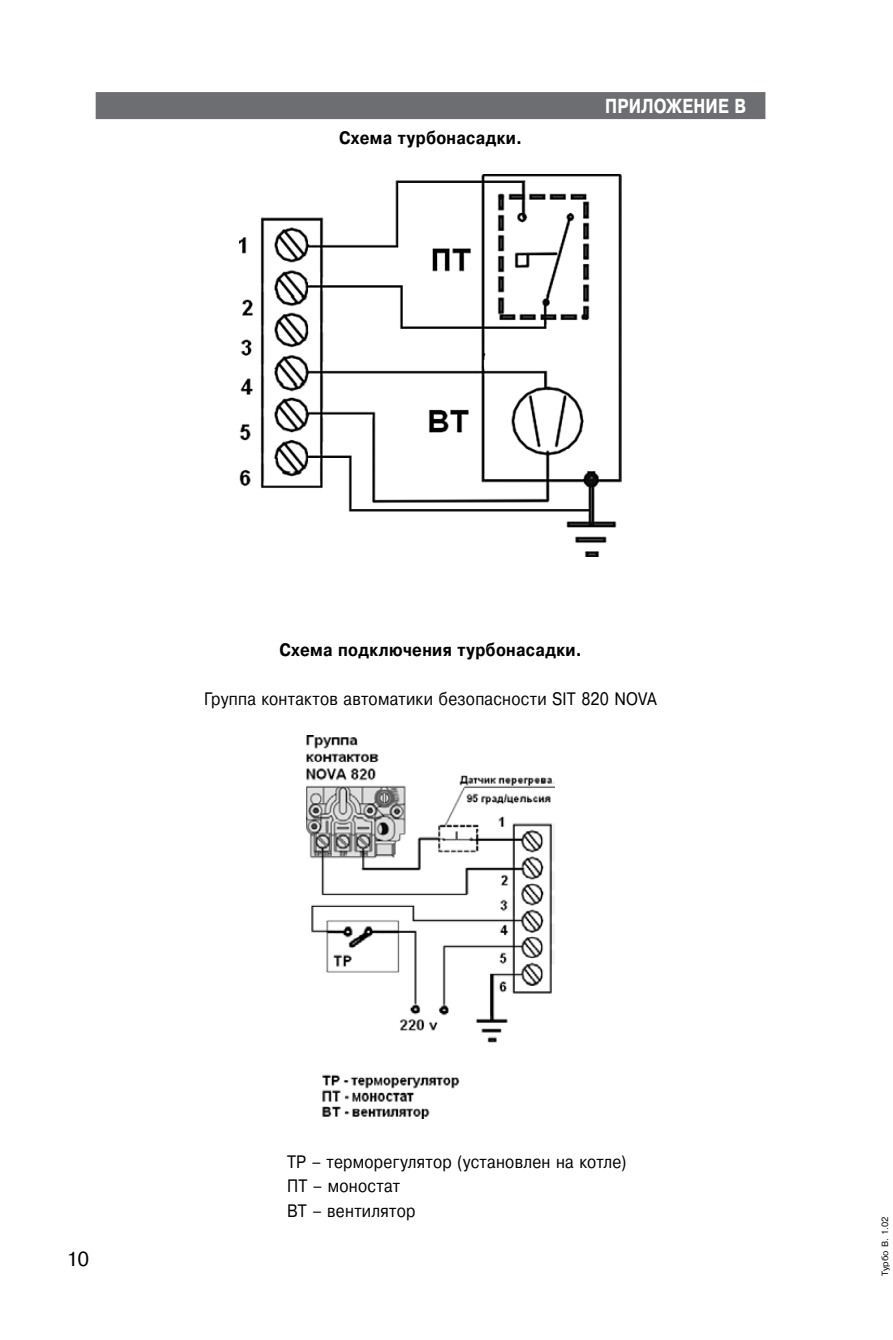
<style>
.page{position:relative;width:893px;height:1340px;background:#fff}
.page>*{position:absolute;margin:0;border:0;box-sizing:border-box;transform-origin:0 0}
.t1{font:700 20.25px "Pragmatica C";color:#fff;scale:.8 1}
.t2{font:20.25px "Pragmatica C";color:#000}
.t3{font:18px/24.8px "Pragmatica C";letter-spacing:.015em;color:#000;scale:.87 1}
.t4{font:700 18px "Pragmatica C";letter-spacing:.02em;color:#000;scale:.87 1}
.t5{font:9px "Pragmatica C";color:#000}
</style>
<div class="page">
<div style="left:96px;top:92px;width:669px;height:27px;background:#6d6e71"></div>
<img style="left:239px;top:174px;width:383px;height:382px">
<img style="left:307px;top:735px;width:247px;height:383px">
<p class="t4" style="left:339px;top:128px;width:212px">Схема турбонасадки.</p>
<p class="t1" style="left:605px;top:95px;width:78px">Приложение</p>
<p class="t1" style="left:734px;top:95px;width:16px">В</p>
<p class="t4" style="left:279px;top:639px;width:349px">Схема подключения турбонасадки.</p>
<p class="t3" style="left:204px;top:687px;width:522px">Группа контактов автоматики безопасности SIT 820 NOVA</p>
<p class="t2" style="left:67px;top:1248px;width:24px">10</p>
<p class="t3" style="left:287px;top:1149px;width:392px">ТР – терморегулятор (установлен на котле)<br>ПТ – моностат<br>ВТ – вентилятор</p>
<p class="t5" style="left:880px;top:1276px;width:61px;rotate:-90deg">Турбо В. 1.02</p>
</div>
